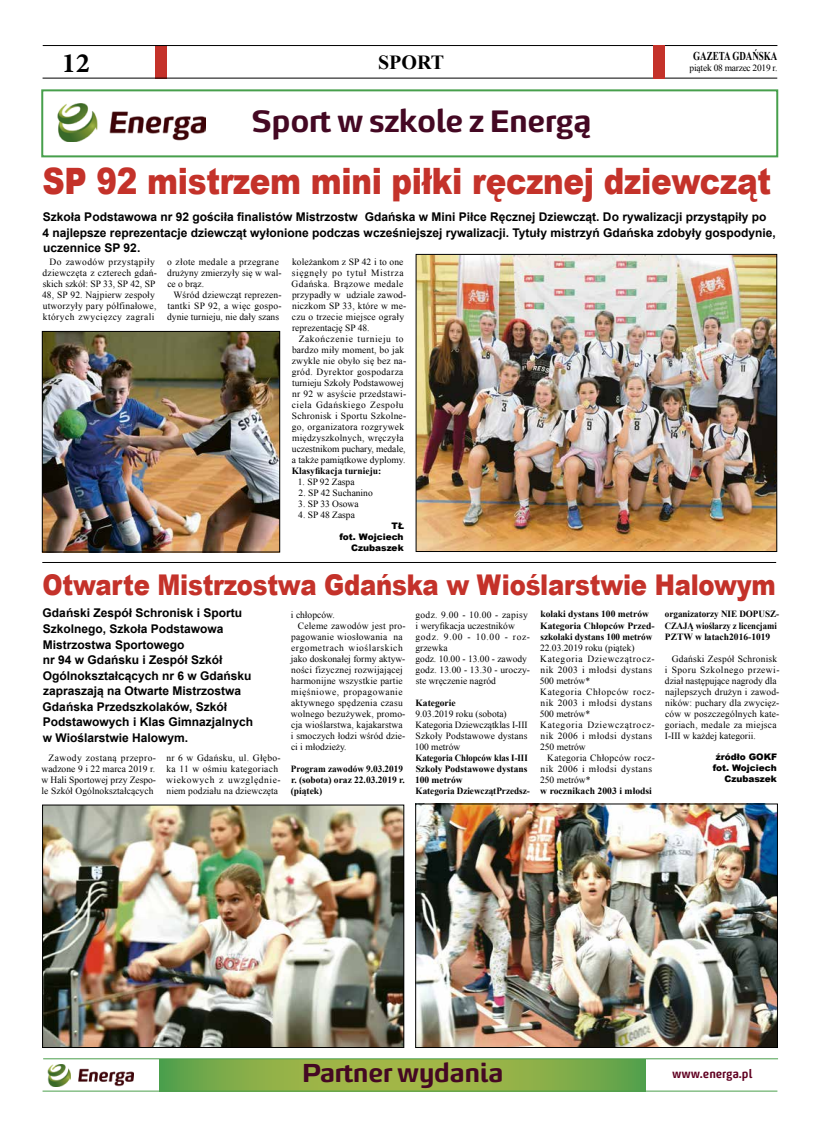
<style>
.page{position:relative;width:820px;height:1134px;background:#fff}
.page>*{position:absolute;margin:0;border:0;box-sizing:border-box;transform-origin:0 0}
.t1{font:900 36.4px "Arial";letter-spacing:-.01em;color:#c4322a;scale:.85 1}
.t2{font:700 31px "Energa";letter-spacing:-.03em;color:#440823}
.t3{font:900 28.6px "Arial";letter-spacing:-.01em;color:#c4322a;scale:.85 1}
.t4{font:700 28px "Minion Pro";color:#000}
.t5{font:700 26px "Energa";letter-spacing:-.03em;color:#440823}
.t6{font:700 20px "Times New Roman";color:#000}
.t7{font:700 12px/15.5px "Arial";color:#000}
.t8{font:700 12px "Times New Roman";color:#000;scale:.75 1}
.t9{font:700 12px "Energa";letter-spacing:-.01em;color:#600021;scale:.9 1}
.t10{font:9.5px/11px "Times New Roman";letter-spacing:.015em;color:#000}
.t11{font:9.5px/11px "Times New Roman";letter-spacing:.045em;color:#000}
.t12{font:700 9.5px/11px "Times New Roman";color:#000}
.t13{font:700 9.5px/11px "Times New Roman";color:#000;scale:.92 1}
.t14{font:700 9.5px/11px "Times New Roman";color:#000;scale:.96 1}
.t15{font:9.5px "Times New Roman";letter-spacing:.06em;color:#000}
.t16{font:9.5px "Times New Roman";letter-spacing:.05em;color:#000}
.t17{font:9.5px "Times New Roman";letter-spacing:-.03em;color:#000}
.t18{font:900 9px/10.8px "Arial";color:#000;text-align:right}
</style>
<div class="page">
<div style="left:156px;top:45px;width:11px;height:33px;background:#c4322a"></div>
<hr style="left:43px;top:45px;width:734px;height:1px;background:#000">
<hr style="left:43px;top:78px;width:734px;height:1px;background:#000">
<div style="left:652px;top:45px;width:12px;height:33px;background:#c4322a"></div>
<div style="left:41px;top:89px;width:737px;height:68px;background:#fff;border:2px solid #479f4c"></div>
<img style="left:57px;top:103px;width:148px;height:38px">
<svg style="left:160px;top:1059px;width:485px;height:31px;background:#89af48"></svg>
<img style="left:47px;top:1065px;width:87px;height:22px">
<hr style="left:43px;top:1058px;width:734px;height:1px;background:#4a9f4c">
<hr style="left:43px;top:1090px;width:734px;height:1px;background:#4a9f4c">
<img style="left:44px;top:806px;width:358px;height:240px">
<div style="left:42px;top:804px;width:362px;height:244px;border:1px solid #000"></div>
<img style="left:417px;top:805px;width:358px;height:241px">
<div style="left:415px;top:803px;width:362px;height:245px;border:1px solid #000"></div>
<hr style="left:42px;top:562px;width:733px;height:1px;background:#000">
<img style="left:417px;top:256px;width:358px;height:294px">
<div style="left:415px;top:254px;width:362px;height:298px;border:1px solid #000"></div>
<img style="left:44px;top:333px;width:234px;height:217px">
<div style="left:42px;top:331px;width:238px;height:221px;border:1px solid #000"></div>
<p class="t8" style="left:693px;top:47px;width:114px">GAZETA GDAŃSKA</p>
<h3 class="t4" style="left:62px;top:44px;width:30px">12</h3>
<h3 class="t6" style="left:378px;top:48px;width:67px">SPORT</h3>
<p class="t17" style="left:689px;top:61px;width:89px">piątek 08 marzec 2019 r.</p>
<h2 class="t2" style="left:251px;top:100px;width:342px">Sport w szkole z Energą</h2>
<h1 class="t1" style="left:42px;top:155px;width:858px">SP 92 mistrzem mini piłki ręcznej dziewcząt</h1>
<p class="t7" style="left:43px;top:210px;width:734px">Szkoła Podstawowa nr 92 gościła finalistów Mistrzostw Gdańska w Mini Piłce Ręcznej Dziewcząt. Do rywalizacji przystąpiły po<br>4 najlepsze reprezentacje dziewcząt wyłonione podczas wcześniejszej rywalizacji. Tytuły mistrzyń Gdańska zdobyły gospodynie, uczennice SP 92.</p>
<p class="t10" style="left:42px;top:257px;width:116px;text-align:center">Do zawodów przystąpiły dziewczęta z czterech gdań&shy;skich szkół: SP 33, SP 42, SP<br>48, SP 92. Najpierw zespoły utworzyły pary półfinałowe, których zwycięzcy zagrali</p>
<p class="t10" style="left:167px;top:257px;width:116px">o złote medale a przegrane drużyny zmierzyły się w wal&shy;ce o brąz.</p>
<p class="t10" style="left:167px;top:290px;width:116px;text-align:justify;text-indent:6px">Wśród dziewcząt reprezen&shy;tantki SP 92, a więc gospo&shy;dynie turnieju, nie dały szans</p>
<p class="t10" style="left:291px;top:257px;width:116px">koleżankom z SP 42 i to one sięgnęły po tytuł Mistrza<br>Gdańska. Brązowe medale przypadły w udziale zawod&shy;niczkom SP 33, które w me&shy;czu o trzecie miejsce ograły reprezentację SP 48.</p>
<p class="t10" style="left:291px;top:334px;width:116px;text-align:center">Zakończenie turnieju to bardzo miły moment, bo jak zwykle nie obyło się bez na&shy;gród. Dyrektor gospodarza turnieju Szkoły Podstawowej nr 92 w asyście przedstawi&shy;ciela Gdańskiego Zespołu<br>Schronisk i Sportu Szkolne&shy;go, organizatora rozgrywek międzyszkolnych, wręczyła uczestnikom puchary, medale, a także pamiątkowe dyplomy.</p>
<p class="t12" style="left:291px;top:465px;width:91px">Klasyfikacja turnieju:</p>
<p class="t10" style="left:298px;top:477px;width:58px">1. SP 92 Zaspa</p>
<p class="t10" style="left:298px;top:488px;width:76px">2. SP 42 Suchanino</p>
<p class="t10" style="left:298px;top:499px;width:62px">3. SP 33 Osowa</p>
<p class="t10" style="left:298px;top:510px;width:58px">4. SP 48 Zaspa</p>
<p class="t18" style="left:339px;top:520px;width:66px">TŁ<br>fot. Wojciech<br>Czubaszek</p>
<h3 class="t3" style="left:42px;top:564px;width:863px">Otwarte Mistrzostwa Gdańska w Wioślarstwie Halowym</h3>
<p class="t7" style="left:43px;top:606px;width:212px">Gdański Zespół Schronisk i Sportu<br>Szkolnego, Szkoła Podstawowa<br>Mistrzostwa Sportowego<br>nr 94 w Gdańsku i Zespół Szkół<br>Ogólnokształcących nr 6 w Gdańsku zapraszają na Otwarte Mistrzostwa<br>Gdańska Przedszkolaków, Szkół<br>Podstawowych i Klas Gimnazjalnych w Wioślarstwie Halowym.</p>
<p class="t10" style="left:41px;top:752px;width:116px;text-align:justify;text-indent:7px">Zawody zostaną przepro&shy;wadzone 9 i 22 marca 2019 r. w Hali Sportowej przy Zespo&shy;le Szkół Ogólnokształcących</p>
<p class="t10" style="left:166px;top:752px;width:116px">nr 6 w Gdańsku, ul. Głębo&shy;ka 11 w ośmiu kategoriach wiekowych z uwzględnie&shy;niem podziału na dziewczęta</p>
<p class="t10" style="left:291px;top:609px;width:45px">i chłopców.</p>
<p class="t10" style="left:298px;top:620px;width:109px">Celeme zawodów jest pro-</p>
<p class="t10" style="left:291px;top:631px;width:113px">pagowanie wiosłowania na</p>
<p class="t15" style="left:291px;top:641px;width:113px">ergometrach wioślarskich</p>
<p class="t10" style="left:291px;top:653px;width:116px">jako doskonałej formy aktyw-</p>
<p class="t10" style="left:291px;top:664px;width:113px">ności fizycznej rozwijającej</p>
<p class="t10" style="left:291px;top:675px;width:113px">harmonijne wszystkie partie</p>
<p class="t16" style="left:291px;top:685px;width:113px">mięśniowe, propagowanie</p>
<p class="t10" style="left:291px;top:697px;width:113px">aktywnego spędzenia czasu</p>
<p class="t10" style="left:290px;top:708px;width:116px">wolnego bezużywek, promo-</p>
<p class="t10" style="left:291px;top:719px;width:113px">cja wioślarstwa, kajakarstwa</p>
<p class="t10" style="left:291px;top:730px;width:116px">i smoczych łodzi wśród dzie-</p>
<p class="t10" style="left:291px;top:741px;width:57px">ci i młodzieży.</p>
<p class="t12" style="left:290px;top:763px;width:116px">Program zawodów 9.03.2019 r. (sobota) oraz 22.03.2019 r. (piątek)</p>
<p class="t10" style="left:415px;top:609px;width:116px">godz. 9.00 - 10.00 - zapisy i weryfikacja uczestników godz. 9.00 - 10.00 - roz&shy;grzewka<br>godz. 10.00 - 13.00 - zawody godz. 13.00 - 13.30 - uroczy&shy;ste wręczenie nagród</p>
<p class="t12" style="left:415px;top:697px;width:42px">Kategorie</p>
<p class="t10" style="left:414px;top:708px;width:114px">9.03.2019 roku (sobota)<br>Kategoria Dziewczątklas I-III<br>Szkoły Podstawowe dystans<br>100 metrów</p>
<p class="t13" style="left:415px;top:752px;width:126px">Kategoria Chłopców klas I-III<br>Szkoły Podstawowe dystans<br>100 metrów<br>Kategoria DziewczątPrzedsz-</p>
<p class="t12" style="left:540px;top:609px;width:116px">kolaki dystans 100 metrów<br>Kategoria Chłopców Przed&shy;szkolaki dystans 100 metrów</p>
<p class="t11" style="left:539px;top:642px;width:116px">22.03.2019 roku (piątek)<br>Kategoria Dziewczątrocz&shy;nik 2003 i młodsi dystans<br>500 metrów*<br>Kategoria Chłopców rocz&shy;nik 2003 i młodsi dystans<br>500 metrów*<br>Kategoria Dziewczątrocz&shy;nik 2006 i młodsi dystans<br>250 metrów</p>
<p class="t10" style="left:540px;top:752px;width:116px;text-indent:7px">Kategoria Chłopców rocz&shy;nik 2006 i młodsi dystans<br>250 metrów*</p>
<p class="t12" style="left:540px;top:785px;width:113px">w rocznikach 2003 i młodsi</p>
<p class="t14" style="left:664px;top:609px;width:121px">organizatorzy NIE DOPUSZ-<br>CZAJĄ wioślarzy z licencjami<br>PZTW w latach2016-1019</p>
<p class="t10" style="left:664px;top:653px;width:116px;text-indent:7px">Gdański Zespół Schronisk i Sporu Szkolnego przewi&shy;dział następujące nagrody dla najlepszych drużyn i zawod&shy;ników: puchary dla zwycięz&shy;ców w poszczególnych kate&shy;goriach, medale za miejsca<br>I-III w każdej kategorii.</p>
<p class="t18" style="left:712px;top:751px;width:66px">źródło GOKF fot. Wojciech<br>Czubaszek</p>
<h3 class="t5" style="left:301px;top:1055px;width:203px">Partner wydania</h3>
<p class="t9" style="left:671px;top:1065px;width:91px">www.energa.pl</p>
</div>
